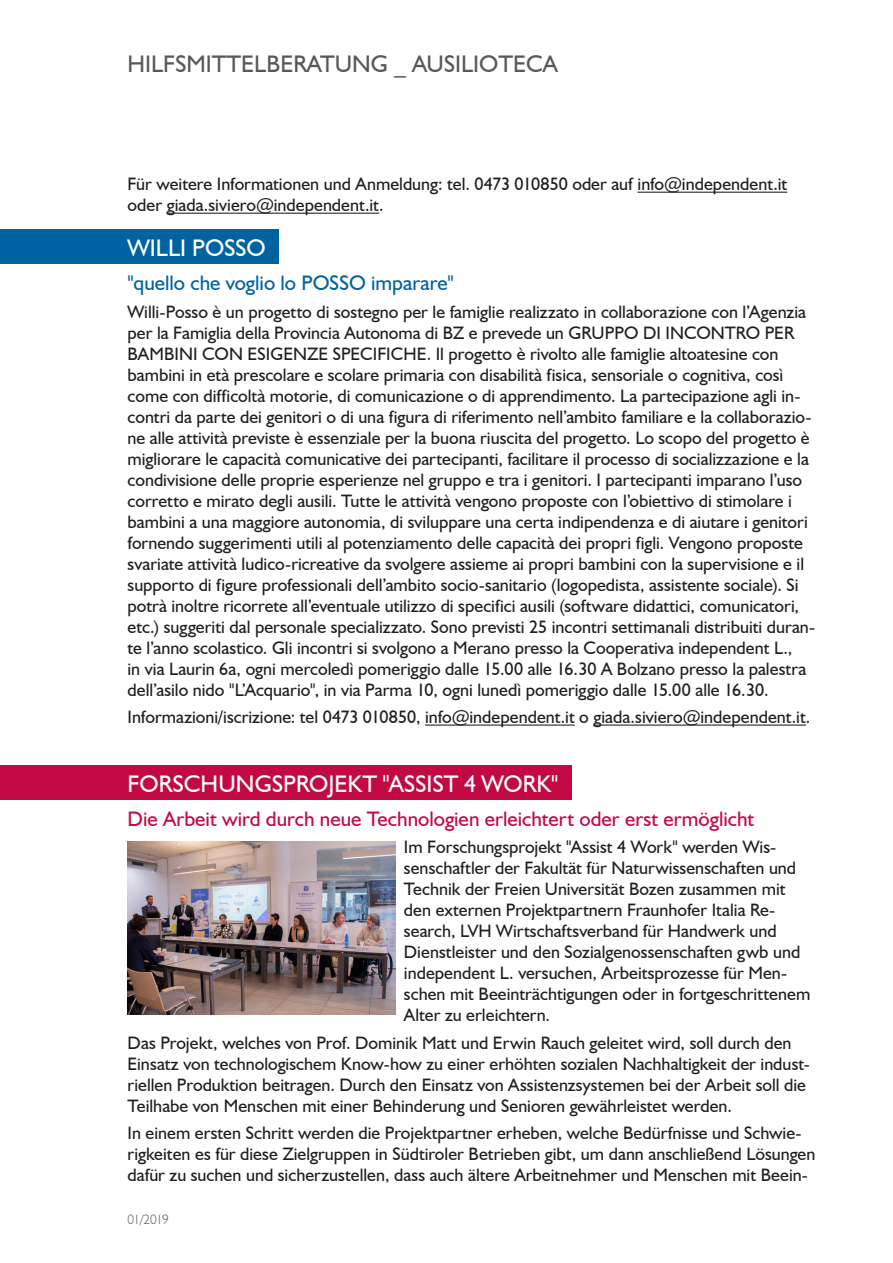
<style>
.page{position:relative;width:893px;height:1263px;background:#fff}
.page>*{position:absolute;margin:0;border:0;box-sizing:border-box;transform-origin:0 0}
.Titel_Publikation_it{font:24px "Humanist 521 BT";color:#fff}
.t1{font:24px "Humanist 521 BT";color:#57585a}
.t2{font:21px "Humanist 521 BT";color:#c30944}
.t3{font:21px "Humanist 521 BT";color:#0063a1}
.t4{font:18px/21px "Humanist 521 BT";color:#231f20}
.t5{font:300 13.5px "Humanist 521 BT";letter-spacing:-.045em;color:#57585a}
</style>
<div class="page">
<hr style="left:425px;top:724px;width:150px;height:2px;background:#231f20">
<hr style="left:593px;top:724px;width:213px;height:2px;background:#231f20">
<div style="left:0;top:230px;width:279px;height:34px;background:#0063a1"></div>
<hr style="left:638px;top:192px;width:149px;height:1px;background:#231f20">
<hr style="left:167px;top:213px;width:212px;height:1px;background:#231f20">
<div style="left:0;top:765px;width:571px;height:34px;background:#c30944"></div>
<img style="left:128px;top:841px;width:267px;height:174px">
<p class="t1" style="left:128px;top:49px;width:432px">HILFSMITTELBERATUNG _ AUSILIOTECA</p>
<p class="t4" style="left:128px;top:173px;width:661px">Für weitere Informationen und Anmeldung: tel. 0473 010850 oder auf info@independent.it oder giada.siviero@independent.it.</p>
<p class="Titel_Publikation_it" style="left:128px;top:233px;width:140px">WILLI POSSO</p>
<p class="t3" style="left:128px;top:270px;width:328px">"quello che voglio lo POSSO imparare"</p>
<p class="t4" style="left:128px;top:301px;width:689px">Willi-Posso è un progetto di sostegno per le famiglie realizzato in collaborazione con l’Agenzia per la Famiglia della Provincia Autonoma di BZ e prevede un GRUPPO DI INCONTRO PER BAMBINI CON ESIGENZE SPECIFICHE. Il progetto è rivolto alle famiglie altoatesine con bambini in età prescolare e scolare primaria con disabilità fisica, sensoriale o cognitiva, così come con difficoltà motorie, di comunicazione o di apprendimento. La partecipazione agli in&shy;contri da parte dei genitori o di una figura di riferimento nell’ambito familiare e la collaborazio&shy;ne alle attività previste è essenziale per la buona riuscita del progetto. Lo scopo del progetto è migliorare le capacità comunicative dei partecipanti, facilitare il processo di socializzazione e la condivisione delle proprie esperienze nel gruppo e tra i genitori. I partecipanti imparano l’uso corretto e mirato degli ausili. Tutte le attività vengono proposte con l’obiettivo di stimolare i bambini a una maggiore autonomia, di sviluppare una certa indipendenza e di aiutare i genitori fornendo suggerimenti utili al potenziamento delle capacità dei propri figli. Vengono proposte svariate attività ludico-ricreative da svolgere assieme ai propri bambini con la supervisione e il supporto di figure professionali dell’ambito socio-sanitario (logopedista, assistente sociale). Si potrà inoltre ricorrete all’eventuale utilizzo di specifici ausili (software didattici, comunicatori, etc.) suggeriti dal personale specializzato. Sono previsti 25 incontri settimanali distribuiti duran&shy;te l’anno scolastico. Gli incontri si svolgono a Merano presso la Cooperativa independent L.,<br>in via Laurin 6a, ogni mercoledì pomeriggio dalle 15.00 alle 16.30 A Bolzano presso la palestra dell’asilo nido "L’Acquario", in via Parma 10, ogni lunedì pomeriggio dalle 15.00 alle 16.30.</p>
<p class="t4" style="left:128px;top:706px;width:684px">Informazioni/iscrizione: tel 0473 010850, info@independent.it o giada.siviero@independent.it.</p>
<p class="Titel_Publikation_it" style="left:128px;top:769px;width:432px">FORSCHUNGSPROJEKT "ASSIST 4 WORK"</p>
<p class="t2" style="left:128px;top:806px;width:628px">Die Arbeit wird durch neue Technologien erleichtert oder erst ermöglicht</p>
<p class="t4" style="left:404px;top:836px;width:408px">Im Forschungsprojekt "Assist 4 Work" werden Wis&shy;senschaftler der Fakultät für Naturwissenschaften und Technik der Freien Universität Bozen zusammen mit den externen Projektpartnern Fraunhofer Italia Re&shy;search, LVH Wirtschaftsverband für Handwerk und Dienstleister und den Sozialgenossenschaften gwb und independent L. versuchen, Arbeitsprozesse für Men&shy;schen mit Beeinträchtigungen oder in fortgeschrittenem Alter zu erleichtern.</p>
<p class="t4" style="left:128px;top:1032px;width:684px">Das Projekt, welches von Prof. Dominik Matt und Erwin Rauch geleitet wird, soll durch den Einsatz von technologischem Know-how zu einer erhöhten sozialen Nachhaltigkeit der indust&shy;riellen Produktion beitragen. Durch den Einsatz von Assistenzsystemen bei der Arbeit soll die Teilhabe von Menschen mit einer Behinderung und Senioren gewährleistet werden.</p>
<p class="t4" style="left:128px;top:1122px;width:689px">In einem ersten Schritt werden die Projektpartner erheben, welche Bedürfnisse und Schwie&shy;rigkeiten es für diese Zielgruppen in Südtiroler Betrieben gibt, um dann anschließend Lösungen dafür zu suchen und sicherzustellen, dass auch ältere Arbeitnehmer und Menschen mit Beein-</p>
<p class="t5" style="left:128px;top:1211px;width:43px">01/2019</p>
</div>
